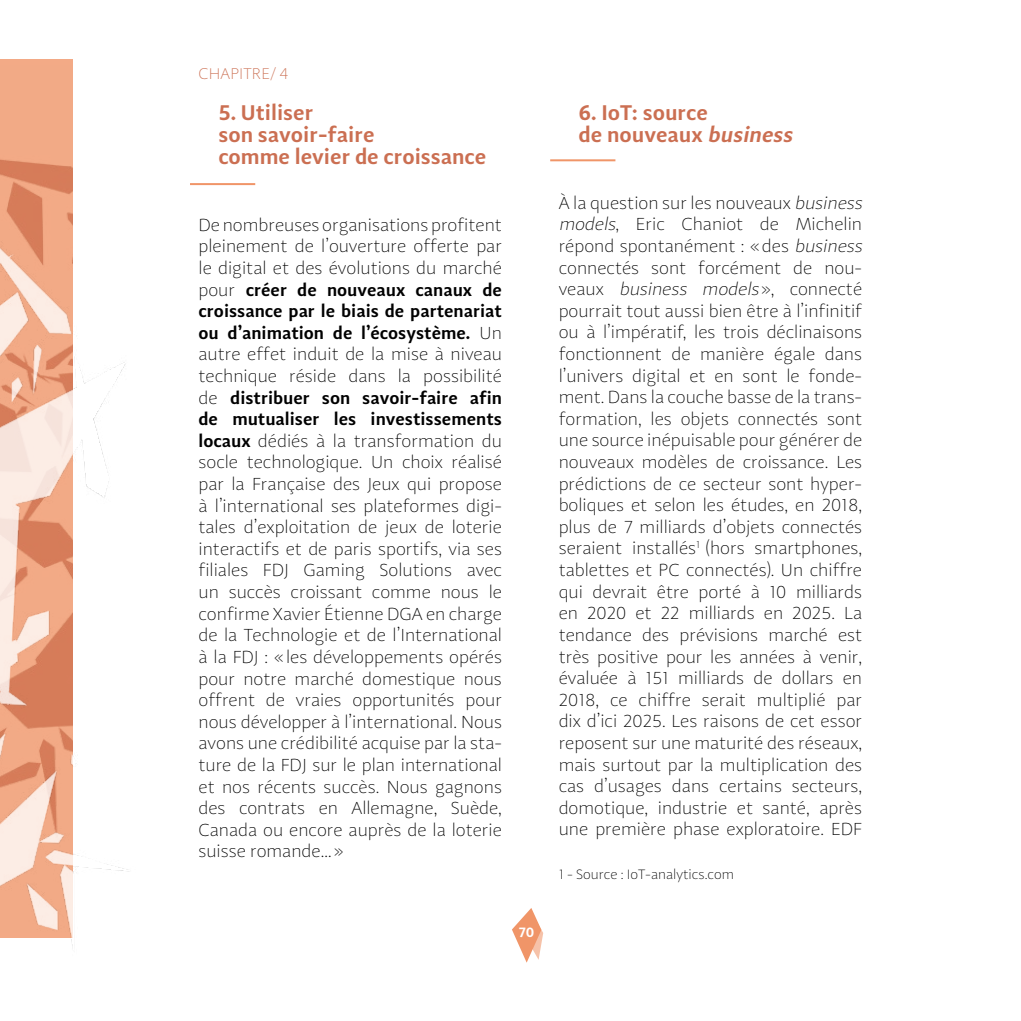
<style>
.page{position:relative;width:1021px;height:1021px;background:#fff}
.page>*{position:absolute;margin:0;border:0;box-sizing:border-box;transform-origin:0 0}
.t1{font:600 22px/22px "Adagio Sans";color:#cb6f52}
.t2{font:100 18px/21.6px "Adagio Sans";color:#000;text-align:justify}
.t3{font:100 16px "Adagio Sans";letter-spacing:.01em;color:#cb6f52}
.t4{font:100 14px "Adagio Sans";color:#000}
.t5{font:600 14px "Adagio Sans";color:#fff}
.s1{font-weight:600}
.s2{font-style:italic}
</style>
<div class="page">
<div style="left:0;top:60px;width:72px;height:877px;background:#f2aa86"></div>
<img style="left:0;top:97px;width:129px;height:851px">
<svg style="left:512px;top:908px;width:31px;height:54px"></svg>
<hr style="left:190px;top:183px;width:65px;height:2px;background:#f09568">
<hr style="left:550px;top:159px;width:65px;height:2px;background:#f09568">
<p class="t3" style="left:199px;top:64px;width:91px">CHAPITRE/ 4</p>
<p class="t1" style="left:218px;top:102px;width:269px">5. Utiliser<br>son savoir-faire<br>comme levier de croissance</p>
<p class="t2" style="left:198px;top:214px;width:305px">De nombreuses organisations profitent pleinement de l’ouverture offerte par le digital et des évolutions du marché pour <span class="s1">créer de nouveaux canaux de croissance par le biais de partenariat ou d’animation de l’écosystème.</span> Un autre effet induit de la mise à niveau technique réside dans la possibilité de <span class="s1">distribuer son savoir-faire afin de mutualiser les investissements locaux</span> dédiés à la transformation du socle technologique. Un choix réalisé par la Française des Jeux qui propose à l’international ses plateformes digi&shy;tales d’exploitation de jeux de loterie interactifs et de paris sportifs, via ses filiales FDJ Gaming Solutions avec un succès croissant comme nous le confirme Xavier Étienne DGA en charge de la Technologie et de l’International à la FDJ : «les développements opérés pour notre marché domestique nous offrent de vraies opportunités pour nous développer à l’international. Nous avons une crédibilité acquise par la sta&shy;ture de la FDJ sur le plan international et nos récents succès. Nous gagnons des contrats en Allemagne, Suède, Canada ou encore auprès de la loterie suisse romande…»</p>
<p class="t5" style="left:518px;top:922px;width:17px">70</p>
<p class="t1" style="left:578px;top:102px;width:221px">6. IoT: source<br>de nouveaux <span class="s2">business</span></p>
<p class="t2" style="left:558px;top:192px;width:309px;text-align:left">À la question sur les nouveaux <span class="s2">business models</span>, Eric Chaniot de Michelin répond spontanément : «des <span class="s2">business </span>connectés sont forcément de nou&shy;veaux <span class="s2">business models</span>», connecté pourrait tout aussi bien être à l’infinitif ou à l’impératif, les trois déclinaisons fonctionnent de manière égale dans l’univers digital et en sont le fonde&shy;ment. Dans la couche basse de la trans&shy;formation, les objets connectés sont une source inépuisable pour générer de nouveaux modèles de croissance. Les prédictions de ce secteur sont hyper&shy;boliques et selon les études, en 2018, plus de 7 milliards d’objets connectés seraient installés<sup>1</sup> (hors smartphones, tablettes et PC connectés). Un chiffre qui devrait être porté à 10 milliards en 2020 et 22 milliards en 2025. La tendance des prévisions marché est très positive pour les années à venir, évaluée à 151 milliards de dollars en 2018, ce chiffre serait multiplié par dix d’ici 2025. Les raisons de cet essor reposent sur une maturité des réseaux, mais surtout par la multiplication des cas d’usages dans certains secteurs, domotique, industrie et santé, après une première phase exploratoire. EDF</p>
<p class="t4" style="left:558px;top:865px;width:177px">1 - Source : IoT-analytics.com</p>
</div>
